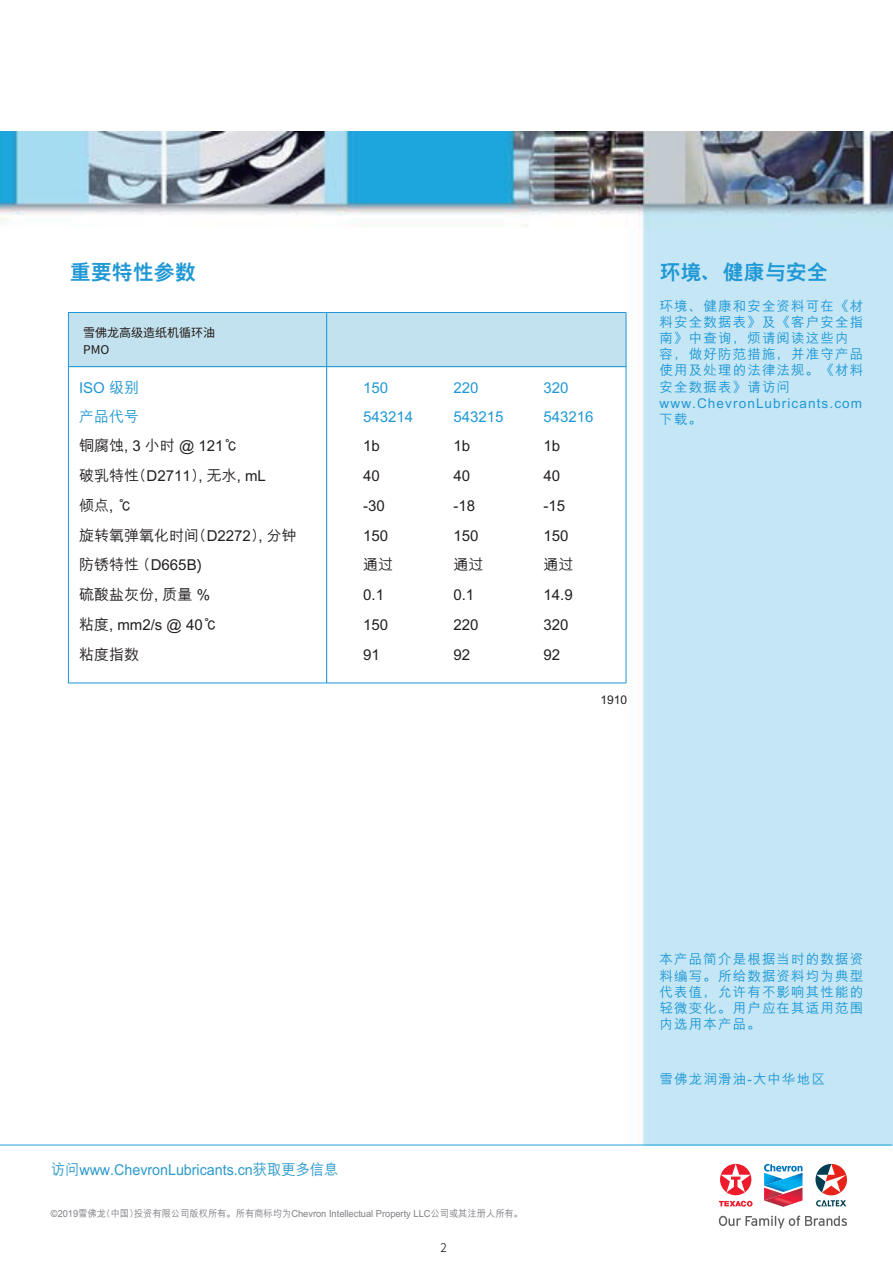
<style>
.page{position:relative;width:893px;height:1263px;background:#fff}
.page>*{position:absolute;margin:0;border:0;box-sizing:border-box;transform-origin:0 0}
.t1{font:800 21px "M Hei PRC";color:#2098d5}
.t2{font:500 15px/29.5px "M Hei PRC";color:#231f20}
.t3{font:500 15px/28.3px "M Hei PRC";color:#2098d5}
.t4{font:500 15px "M Hei PRC";color:#2b99cb;scale:.95 1}
.t5{font:500 13.5px/16.2px "M Hei PRC";letter-spacing:.085em;color:#2098d5}
.t6{font:12px/17.4px "Source Han Sans CN";color:#201814}
.t7{font:500 12px "M Hei PRC";color:#22201f}
.t8{font:300 12px "Source Han Sans CN";color:#030303}
.t9{font:500 9.75px "M Hei PRC";color:#7f8086;scale:.95 1}
</style>
<div class="page">
<img style="left:1px;top:132px;width:891px;height:1013px">
<hr style="left:0;top:1145px;width:892px;height:1px;background:#1fa4dd">
<div style="left:69px;top:313px;width:556px;height:53px;background:#c3e2f0"></div>
<hr style="left:326px;top:313px;width:1px;height:370px;background:#2098d5">
<hr style="left:68px;top:366px;width:558px;height:1px;background:#2098d5">
<hr style="left:68px;top:312px;width:558px;height:1px;background:#2098d5">
<hr style="left:68px;top:313px;width:1px;height:370px;background:#2098d5">
<hr style="left:68px;top:683px;width:558px;height:1px;background:#2098d5">
<hr style="left:625px;top:313px;width:1px;height:370px;background:#2098d5">
<svg style="left:718px;top:1216px;width:129px;height:12px"></svg>
<svg style="left:718px;top:1201px;width:34px;height:6px"></svg>
<svg style="left:720px;top:1164px;width:31px;height:31px"></svg>
<svg style="left:815px;top:1164px;width:32px;height:43px"></svg>
<svg style="left:764px;top:1164px;width:38px;height:43px"></svg>
<h1 class="t1" style="left:70px;top:260px;width:128px">重要特性参数</h1>
<p class="t6" style="left:83px;top:324px;width:134px">雪佛龙高级造纸机循环油<br>PMO</p>
<p class="t3" style="left:79px;top:374px;width:62px">ISO 级别产品代号</p>
<p class="t3" style="left:363px;top:374px;width:52px">150<br>543214</p>
<p class="t3" style="left:453px;top:374px;width:52px">220<br>543215</p>
<p class="t3" style="left:543px;top:374px;width:52px">320<br>543216</p>
<p class="t2" style="left:79px;top:431px;width:188px">铜腐蚀, 3 小时 @ 121℃<br>破乳特性(D2711), 无水, mL</p>
<p class="t2" style="left:363px;top:431px;width:18px">1b</p>
<p class="t2" style="left:79px;top:491px;width:55px">倾点, ℃</p>
<p class="t2" style="left:453px;top:431px;width:18px">1b<br>40</p>
<p class="t2" style="left:543px;top:431px;width:18px">1b<br>40</p>
<p class="t2" style="left:363px;top:461px;width:18px">40</p>
<p class="t2" style="left:363px;top:491px;width:23px">-30</p>
<p class="t2" style="left:453px;top:491px;width:23px">-18</p>
<p class="t2" style="left:543px;top:491px;width:23px">-15</p>
<p class="t2" style="left:79px;top:521px;width:219px">旋转氧弹氧化时间(D2272), 分钟防锈特性 (D665B)</p>
<p class="t2" style="left:363px;top:521px;width:27px">150</p>
<p class="t2" style="left:453px;top:521px;width:27px">150</p>
<p class="t2" style="left:543px;top:521px;width:27px">150</p>
<p class="t2" style="left:363px;top:550px;width:31px">通过</p>
<p class="t2" style="left:453px;top:550px;width:32px;line-height:30px">通过<br>0.1<br>220</p>
<p class="t2" style="left:543px;top:550px;width:31px">通过</p>
<p class="t2" style="left:79px;top:579px;width:140px;line-height:30.6px">硫酸盐灰份, 质量 %粘度, mm2/s @ 40℃</p>
<p class="t2" style="left:363px;top:579px;width:27px;line-height:30.6px">0.1<br>150</p>
<p class="t2" style="left:543px;top:579px;width:31px;line-height:30.6px">14.9<br>320</p>
<p class="t2" style="left:79px;top:640px;width:61px">粘度指数</p>
<p class="t2" style="left:363px;top:640px;width:18px">91</p>
<p class="t2" style="left:453px;top:640px;width:18px">92</p>
<p class="t2" style="left:543px;top:640px;width:18px">92</p>
<p class="t7" style="left:600px;top:693px;width:28px">1910</p>
<h1 class="t1" style="left:659px;top:260px;width:169px">环境、健康与安全</h1>
<p class="t5" style="left:659px;top:298px;width:205px">环境、健康和安全资料可在《材料安全数据表》及《客户安全指南》中查询，烦请阅读这些内容，做好防范措施，并准守产品使用及处理的法律法规。《材料安全数据表》请访问www.ChevronLubricants.com下载。</p>
<p class="t4" style="left:51px;top:1162px;width:304px">访问www.ChevronLubricants.cn获取更多信息</p>
<p class="t9" style="left:51px;top:1208px;width:498px">©2019雪佛龙(中国)投资有限公司版权所有。所有商标均为Chevron Intellectual Property LLC公司或其注册人所有。</p>
<p class="t8" style="left:440px;top:1241px;width:8px">2</p>
<p class="t5" style="left:659px;top:952px;width:205px;text-align:justify">本产品简介是根据当时的数据资料编写。所给数据资料均为典型代表值，允许有不影响其性能的轻微变化。用户应在其适用范围内选用本产品。</p>
<p class="t5" style="left:659px;top:1072px;width:167px">雪佛龙润滑油-大中华地区</p>
</div>
